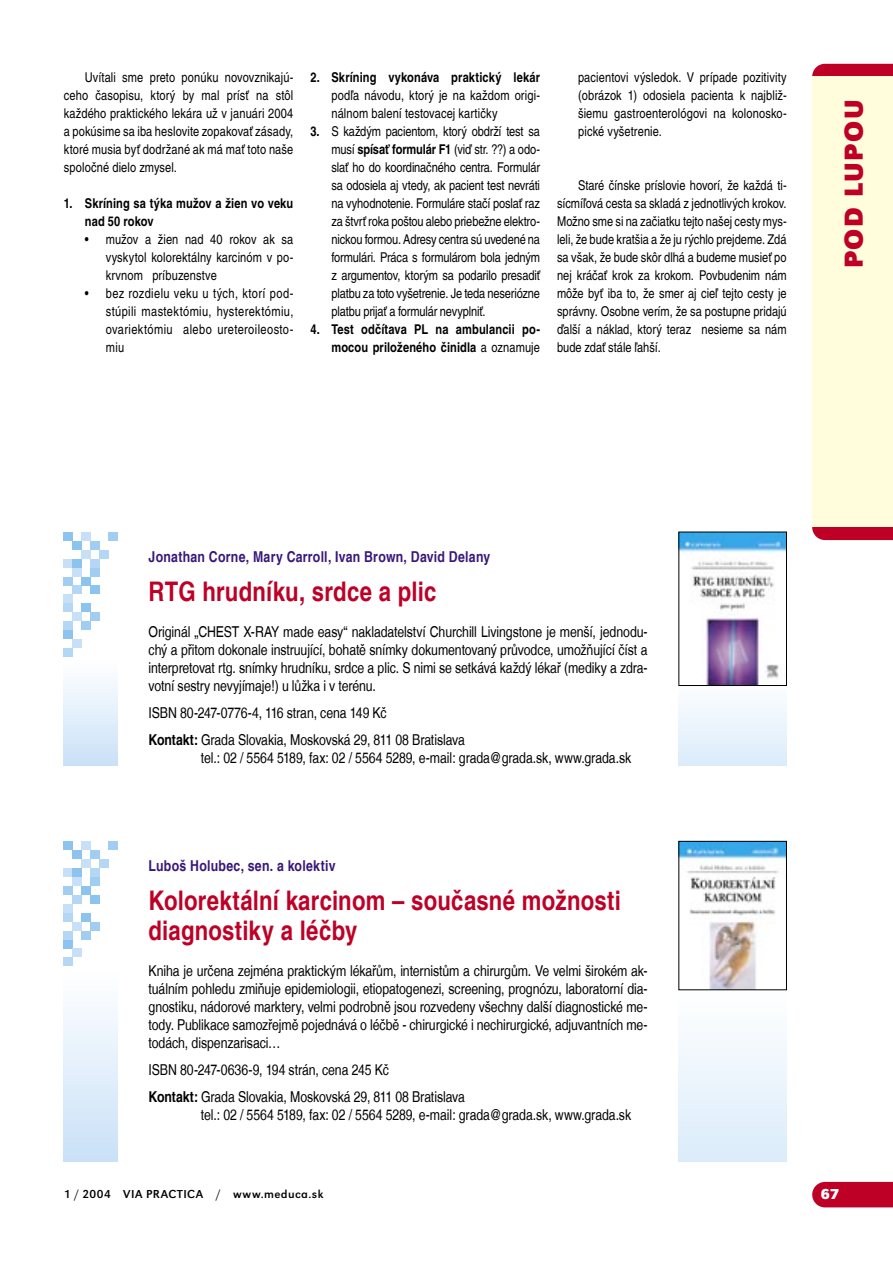
<style>
.page{position:relative;width:893px;height:1263px;background:#fff}
.page>*{position:absolute;margin:0;border:0;box-sizing:border-box;transform-origin:0 0}
.podnadpis{font:700 condensed 27px/30px "Nimbus San L";letter-spacing:.01em;color:#be0027}
.n_boční_pruh{font:700 27px "URW Grotesk TEE";letter-spacing:.05em;color:#be0027}
.text{font:condensed 15px/18px "Nimbus San L";letter-spacing:-.005em;color:#000;text-align:justify}
.podnadpis-2{font:700 condensed 15px "Nimbus San L";letter-spacing:.02em;color:#381778}
.t1{font:700 15px "URW Grotesk TEE";color:#fff}
.n_odrážka{font:condensed 13.5px/18px "Nimbus San LEE";letter-spacing:.01em;color:#000;text-align:justify}
.n_text{font:condensed 13.5px/18px "Nimbus San LEE";color:#000;text-align:justify}
.n_odrážka-2{font:700 condensed 13.5px/18px "Nimbus San LEE";letter-spacing:.01em;color:#000}
.t2{font:12px "URW Grotesk TEE";letter-spacing:.04em;color:#000}
.s1{font-weight:700}
.s2{font-weight:400}
</style>
<div class="page">
<svg style="left:812px;top:64px;width:81px;height:476px"></svg>
<div style="left:812px;top:1182px;width:81px;height:25px;background:#be0027"></div>
<div style="left:812px;top:77px;width:81px;height:450px;background:#fffddb"></div>
<div style="left:64px;top:966px;width:54px;height:196px;background:linear-gradient(to bottom,#fff,#cae1f7)"></div>
<div style="left:64px;top:841px;width:9px;height:9px;background:#8dc4ef"></div>
<div style="left:82px;top:859px;width:9px;height:9px;background:#c8e0f7"></div>
<div style="left:109px;top:841px;width:9px;height:9px;background:#a1cdf2"></div>
<div style="left:73px;top:850px;width:9px;height:9px;background:#8dc4ef"></div>
<div style="left:91px;top:850px;width:9px;height:9px;background:#a1cdf2"></div>
<div style="left:82px;top:841px;width:9px;height:9px;background:#c8e0f7"></div>
<div style="left:100px;top:859px;width:9px;height:9px;background:#b4d7f5"></div>
<div style="left:64px;top:868px;width:9px;height:9px;background:#c8e0f7"></div>
<div style="left:73px;top:868px;width:9px;height:9px;background:#8dc4ef"></div>
<div style="left:64px;top:886px;width:9px;height:9px;background:#a1cdf2"></div>
<div style="left:73px;top:895px;width:9px;height:9px;background:#b4d7f5"></div>
<div style="left:64px;top:913px;width:9px;height:9px;background:#b4d7f5"></div>
<div style="left:73px;top:922px;width:9px;height:8px;background:#c8e0f7"></div>
<div style="left:64px;top:930px;width:9px;height:9px;background:#b4d7f5"></div>
<div style="left:64px;top:939px;width:9px;height:9px;background:#8dc4ef"></div>
<div style="left:73px;top:877px;width:9px;height:9px;background:#c8e0f7"></div>
<div style="left:82px;top:886px;width:9px;height:9px;background:#8dc4ef"></div>
<div style="left:91px;top:895px;width:9px;height:9px;background:#8dc4ef"></div>
<div style="left:91px;top:868px;width:9px;height:9px;background:#b4d7f5"></div>
<div style="left:91px;top:877px;width:9px;height:9px;background:#a1cdf2"></div>
<div style="left:91px;top:922px;width:9px;height:8px;background:#a1cdf2"></div>
<div style="left:82px;top:930px;width:9px;height:9px;background:#a1cdf2"></div>
<div style="left:64px;top:904px;width:9px;height:9px;background:#c8e0f7"></div>
<div style="left:82px;top:913px;width:9px;height:9px;background:#8dc4ef"></div>
<div style="left:73px;top:948px;width:9px;height:9px;background:#c8e0f7"></div>
<div style="left:64px;top:957px;width:9px;height:9px;background:#b4d7f5"></div>
<div style="left:679px;top:985px;width:108px;height:177px;background:linear-gradient(to bottom,#fff,#dbebfa)"></div>
<img style="left:681px;top:843px;width:104px;height:145px">
<div style="left:679px;top:841px;width:108px;height:149px;border:1px solid #000"></div>
<div style="left:64px;top:657px;width:54px;height:109px;background:linear-gradient(to bottom,#fff,#c9e1f7)"></div>
<div style="left:64px;top:532px;width:9px;height:9px;background:#8dc4ef"></div>
<div style="left:82px;top:550px;width:9px;height:9px;background:#c8e0f7"></div>
<div style="left:109px;top:532px;width:9px;height:9px;background:#a1cdf2"></div>
<div style="left:73px;top:541px;width:9px;height:9px;background:#8dc4ef"></div>
<div style="left:91px;top:541px;width:9px;height:9px;background:#a1cdf2"></div>
<div style="left:82px;top:532px;width:9px;height:9px;background:#c8e0f7"></div>
<div style="left:100px;top:550px;width:9px;height:9px;background:#b4d7f5"></div>
<div style="left:64px;top:559px;width:9px;height:9px;background:#c8e0f7"></div>
<div style="left:73px;top:559px;width:9px;height:9px;background:#8dc4ef"></div>
<div style="left:64px;top:576px;width:9px;height:9px;background:#a1cdf2"></div>
<div style="left:73px;top:585px;width:9px;height:9px;background:#b4d7f5"></div>
<div style="left:64px;top:603px;width:9px;height:9px;background:#b4d7f5"></div>
<div style="left:73px;top:612px;width:9px;height:9px;background:#c8e0f7"></div>
<div style="left:64px;top:621px;width:9px;height:9px;background:#b4d7f5"></div>
<div style="left:64px;top:630px;width:9px;height:9px;background:#8dc4ef"></div>
<div style="left:73px;top:568px;width:9px;height:8px;background:#c8e0f7"></div>
<div style="left:82px;top:576px;width:9px;height:9px;background:#8dc4ef"></div>
<div style="left:91px;top:585px;width:9px;height:9px;background:#8dc4ef"></div>
<div style="left:91px;top:559px;width:9px;height:9px;background:#b4d7f5"></div>
<div style="left:91px;top:568px;width:9px;height:8px;background:#a1cdf2"></div>
<div style="left:91px;top:612px;width:9px;height:9px;background:#a1cdf2"></div>
<div style="left:82px;top:621px;width:9px;height:9px;background:#a1cdf2"></div>
<div style="left:64px;top:594px;width:9px;height:9px;background:#c8e0f7"></div>
<div style="left:82px;top:603px;width:9px;height:9px;background:#8dc4ef"></div>
<div style="left:73px;top:639px;width:9px;height:9px;background:#c8e0f7"></div>
<div style="left:64px;top:648px;width:9px;height:9px;background:#b4d7f5"></div>
<svg style="left:679px;top:705px;width:108px;height:61px;fill:#e8f2fc"></svg>
<img style="left:681px;top:534px;width:104px;height:150px">
<div style="left:679px;top:532px;width:108px;height:154px;border:1px solid #000"></div>
<p class="n_text" style="left:64px;top:68px;width:231px;text-indent:21px">Uvítali sme preto ponúku novovznikajú&shy;ceho časopisu, ktorý by mal prísť na stôl každého praktického lekára už v januári 2004 a pokúsime sa iba heslovite zopakovať zásady, ktoré musia byť dodržané ak má mať toto naše spoločné dielo zmysel.</p>
<p class="n_odrážka-2" style="left:85px;top:194px;width:210px;text-indent:-21px">1. Skríning sa týka mužov a žien vo veku nad 50 rokov</p>
<p class="n_odrážka" style="left:106px;top:230px;width:189px;text-indent:-21px">• mužov a žien nad 40 rokov ak sa vyskytol kolorektálny karcinóm v po&shy;krvnom príbuzenstve</p>
<p class="n_odrážka" style="left:106px;top:284px;width:189px;text-indent:-21px">• bez rozdielu veku u tých, ktorí pod&shy;stúpili mastektómiu, hysterektómiu, ovariektómiu alebo ureteroileosto&shy;miu</p>
<p class="n_odrážka" style="left:331px;top:68px;width:210px;text-indent:-21px"><span class="s1">2. Skríning vykonáva praktický lekár </span>podľa návodu, ktorý je na každom origi&shy;nálnom balení testovacej kartičky</p>
<p class="n_odrážka" style="left:331px;top:122px;width:210px;text-indent:-21px"><span class="s1">3.</span> S každým pacientom, ktorý obdrží test sa musí <span class="s1">spísať formulár F1</span> (viď str. ??) a odo&shy;slať ho do koordinačného centra. Formulár sa odosiela aj vtedy, ak pacient test nevráti na vyhodnotenie. Formuláre stačí poslať raz za štvrť roka poštou alebo priebežne elektro&shy;nickou formou. Adresy centra sú uvedené na formulári. Práca s formulárom bola jedným z argumentov, ktorým sa podarilo presadiť platbu za toto vyšetrenie. Je teda neseriózne platbu prijať a formulár nevyplniť.</p>
<p class="n_odrážka-2" style="left:310px;top:320px;width:231px;text-align:right">4. Test odčítava PL na ambulancii po&shy;mocou priloženého činidla <span class="s2">a oznamuje</span></p>
<p class="n_odrážka" style="left:578px;top:68px;width:210px">pacientovi výsledok. V prípade pozitivity (obrázok 1) odosiela pacienta k najbliž&shy;šiemu gastroenterológovi na kolonosko&shy;pické vyšetrenie.</p>
<p class="n_text" style="left:557px;top:176px;width:231px;text-indent:21px">Staré čínske príslovie hovorí, že každá ti&shy;sícmíľová cesta sa skladá z jednotlivých krokov.<br>Možno sme si na začiatku tejto našej cesty mys&shy;leli, že bude kratšia a že ju rýchlo prejdeme. Zdá sa však, že bude skôr dlhá a budeme musieť po nej kráčať krok za krokom. Povbudenim nám môže byť iba to, že smer aj cieľ tejto cesty je správny. Osobne verím, že sa postupne pridajú ďalší a náklad, ktorý teraz nesieme sa nám bude zdať stále ľahší.</p>
<p class="n_boční_pruh" style="left:838px;top:268px;width:170px;rotate:-90deg">POD LUPOU</p>
<p class="podnadpis-2" style="left:149px;top:547px;width:343px">Jonathan Corne, Mary Carroll, Ivan Brown, David Delany</p>
<p class="podnadpis" style="left:149px;top:576px;width:289px">RTG hrudníku, srdce a plic</p>
<p class="text" style="left:149px;top:622px;width:501px">Originál „CHEST X-RAY made easy“ nakladatelství Churchill Livingstone je menší, jednodu&shy;chý a přitom dokonale instruující, bohatě snímky dokumentovaný průvodce, umožňující číst a interpretovat rtg. snímky hrudníku, srdce a plic. S nimi se setkává každý lékař (mediky a zdra&shy;votní sestry nevyjímaje!) u lůžka i v terénu.</p>
<p class="text" style="left:149px;top:703px;width:240px">ISBN 80-247-0776-4, 116 stran, cena 149 Kč</p>
<p class="text" style="left:201px;top:730px;width:432px;text-indent:-52px"><span class="s1">Kontakt:</span> Grada Slovakia, Moskovská 29, 811 08 Bratislava<br>tel.: 02 / 5564 5189, fax: 02 / 5564 5289, e-mail: grada@grada.sk, www.grada.sk</p>
<p class="podnadpis-2" style="left:149px;top:856px;width:188px">Luboš Holubec, sen. a kolektiv</p>
<p class="podnadpis" style="left:149px;top:886px;width:474px">Kolorektální karcinom – současné možnosti diagnostiky a léčby</p>
<p class="text" style="left:149px;top:962px;width:501px">Kniha je určena zejména praktickým lékařům, internistům a chirurgům. Ve velmi širokém ak&shy;tuálním pohledu zmiňuje epidemiologii, etiopatogenezi, screening, prognózu, laboratorní dia&shy;gnostiku, nádorové marktery, velmi podrobně jsou rozvedeny všechny další diagnostické me&shy;tody. Publikace samozřejmě pojednává o léčbě - chirurgické i nechirurgické, adjuvantních me&shy;todách, dispenzarisaci…</p>
<p class="text" style="left:149px;top:1061px;width:242px">ISBN 80-247-0636-9, 194 strán, cena 245 Kč</p>
<p class="text" style="left:201px;top:1088px;width:432px;text-indent:-52px"><span class="s1">Kontakt:</span> Grada Slovakia, Moskovská 29, 811 08 Bratislava<br>tel.: 02 / 5564 5189, fax: 02 / 5564 5289, e-mail: grada@grada.sk, www.grada.sk</p>
<p class="t2" style="left:64px;top:1187px;width:261px">1 / 2004 VIA PRACTICA / www.meduca.sk</p>
<p class="t1" style="left:821px;top:1185px;width:20px">67</p>
</div>
